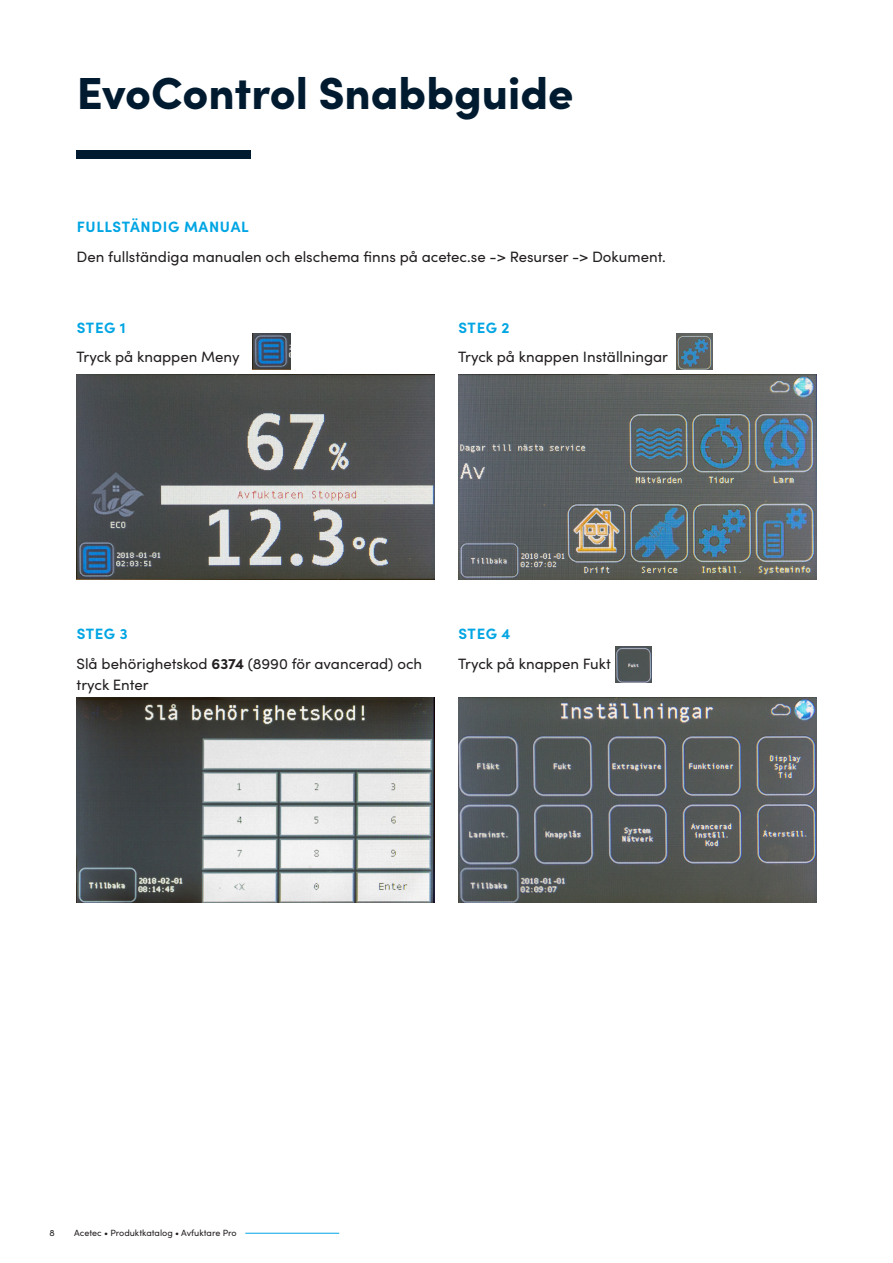
<style>
.page{position:relative;width:893px;height:1263px;background:#fff}
.page>*{position:absolute;margin:0;border:0;box-sizing:border-box;transform-origin:0 0}
.Heading-orange{font:900 45px "Sofia Pro";color:#001b30}
.Body_copy{font:15px/21px "Sofia Pro";color:#231f20}
.Sub_heading{font:700 15px "Sofia Pro";letter-spacing:.045em;color:#00a5e3}
.t1{font:9px "Sofia Pro";color:#231f20}
.s1{font-weight:700}
</style>
<div class="page">
<hr style="left:245px;top:1233px;width:94px;height:1px;background:#00a5e3">
<div style="left:77px;top:150px;width:174px;height:9px;background:#001b30"></div>
<img style="left:77px;top:374px;width:358px;height:206px">
<img style="left:252px;top:334px;width:38px;height:36px">
<img style="left:458px;top:374px;width:358px;height:206px">
<img style="left:77px;top:697px;width:358px;height:206px">
<img style="left:458px;top:697px;width:358px;height:206px">
<img style="left:676px;top:334px;width:36px;height:36px">
<img style="left:615px;top:647px;width:36px;height:35px">
<p class="Heading-orange" style="left:77px;top:57px;width:498px">EvoControl Snabbguide</p>
<p class="Sub_heading" style="left:77px;top:216px;width:174px">FULLSTÄNDIG MANUAL</p>
<p class="Body_copy" style="left:77px;top:245px;width:591px">Den fullständiga manualen och elschema finns på acetec.se -&gt; Resurser -&gt; Dokument.</p>
<p class="Sub_heading" style="left:77px;top:316px;width:50px">STEG 1</p>
<p class="Body_copy" style="left:77px;top:346px;width:164px">Tryck på knappen Meny</p>
<p class="Sub_heading" style="left:458px;top:316px;width:53px">STEG 2</p>
<p class="Body_copy" style="left:458px;top:346px;width:211px">Tryck på knappen Inställningar</p>
<p class="Sub_heading" style="left:77px;top:622px;width:53px">STEG 3</p>
<p class="Body_copy" style="left:77px;top:652px;width:347px">Slå behörighetskod <span class="s1">6374</span> (8990 för avancerad) och tryck Enter</p>
<p class="Sub_heading" style="left:458px;top:622px;width:54px">STEG 4</p>
<p class="Body_copy" style="left:458px;top:652px;width:154px">Tryck på knappen Fukt</p>
<p class="t1" style="left:50px;top:1226px;width:7px">8</p>
<p class="t1" style="left:74px;top:1226px;width:164px">Acetec • Produktkatalog • Avfuktare Pro</p>
</div>
